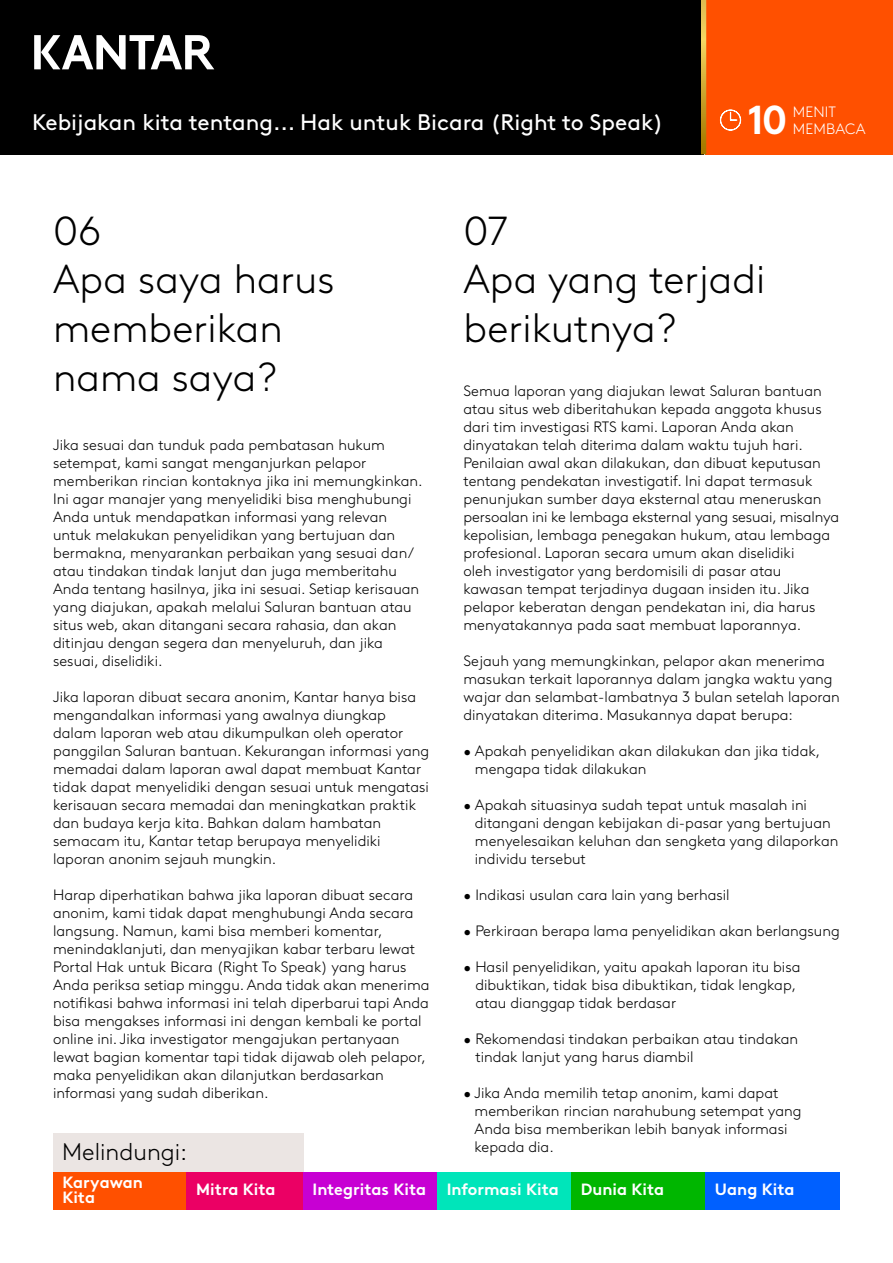
<style>
.page{position:relative;width:893px;height:1263px;background:#fff}
.page>*{position:absolute;margin:0;border:0;box-sizing:border-box;transform-origin:0 0}
.t1{font:300 40.5px/48.6px "Kantar Brown";color:#000}
.t2{font:700 40.35px "Kantar Brown";color:#fff}
.t3{font:300 24px "Kantar Brown";color:#000}
.t4{font:22.5px "Kantar Brown";color:#fff}
.t5{font:700 16.35px/15px "Kantar Brown";color:#fff}
.t6{font:300 15px/18px "Kantar Brown";color:#000}
.t7{font:300 15px "Kantar Brown";letter-spacing:.01em;color:#fff}
</style>
<div class="page">
<div style="left:53px;top:1134px;width:250px;height:38px;background:#ebe5e3"></div>
<div style="left:53px;top:1172px;width:134px;height:38px;background:#ff5000"></div>
<div style="left:187px;top:1172px;width:134px;height:38px;background:#eb0064"></div>
<div style="left:303px;top:1172px;width:134px;height:38px;background:#c700d3"></div>
<div style="left:437px;top:1172px;width:135px;height:38px;background:#00e5ba"></div>
<div style="left:572px;top:1172px;width:134px;height:38px;background:#00b600"></div>
<div style="left:706px;top:1172px;width:134px;height:38px;background:#0060ff"></div>
<div style="left:0;top:0;width:704px;height:154px;background:#000"></div>
<div style="left:705px;top:0;width:188px;height:154px;background:#ff5000"></div>
<svg style="left:720px;top:109px;width:21px;height:22px"></svg>
<svg style="left:34px;top:35px;width:180px;height:34px"></svg>
<svg style="left:701px;top:0;width:5px;height:154px"></svg>
<h2 class="t2" style="left:747px;top:87px;width:42px">10</h2>
<p class="t7" style="left:793px;top:101px;width:45px">MENIT</p>
<h3 class="t4" style="left:32px;top:105px;width:633px">Kebijakan kita tentang... Hak untuk Bicara (Right to Speak)</h3>
<p class="t7" style="left:793px;top:117px;width:74px">MEMBACA</p>
<h1 class="t1" style="left:53px;top:204px;width:283px">06<br>Apa saya harus memberikan nama saya?</h1>
<p class="t6" style="left:53px;top:435px;width:371px">Jika sesuai dan tunduk pada pembatasan hukum setempat, kami sangat menganjurkan pelapor memberikan rincian kontaknya jika ini memungkinkan.<br>Ini agar manajer yang menyelidiki bisa menghubungi Anda untuk mendapatkan informasi yang relevan untuk melakukan penyelidikan yang bertujuan dan bermakna, menyarankan perbaikan yang sesuai dan/ atau tindakan tindak lanjut dan juga memberitahu Anda tentang hasilnya, jika ini sesuai. Setiap kerisauan yang diajukan, apakah melalui Saluran bantuan atau situs web, akan ditangani secara rahasia, dan akan ditinjau dengan segera dan menyeluruh, dan jika sesuai, diselidiki.</p>
<p class="t6" style="left:53px;top:687px;width:378px">Jika laporan dibuat secara anonim, Kantar hanya bisa mengandalkan informasi yang awalnya diungkap dalam laporan web atau dikumpulkan oleh operator panggilan Saluran bantuan. Kekurangan informasi yang memadai dalam laporan awal dapat membuat Kantar tidak dapat menyelidiki dengan sesuai untuk mengatasi kerisauan secara memadai dan meningkatkan praktik dan budaya kerja kita. Bahkan dalam hambatan semacam itu, Kantar tetap berupaya menyelidiki laporan anonim sejauh mungkin.</p>
<p class="t6" style="left:53px;top:885px;width:378px">Harap diperhatikan bahwa jika laporan dibuat secara anonim, kami tidak dapat menghubungi Anda secara langsung. Namun, kami bisa memberi komentar, menindaklanjuti, dan menyajikan kabar terbaru lewat Portal Hak untuk Bicara (Right To Speak) yang harus Anda periksa setiap minggu. Anda tidak akan menerima notifikasi bahwa informasi ini telah diperbarui tapi Anda bisa mengakses informasi ini dengan kembali ke portal online ini. Jika investigator mengajukan pertanyaan lewat bagian komentar tapi tidak dijawab oleh pelapor, maka penyelidikan akan dilanjutkan berdasarkan informasi yang sudah diberikan.</p>
<h1 class="t1" style="left:463px;top:204px;width:303px">07<br>Apa yang terjadi berikutnya?</h1>
<p class="t6" style="left:463px;top:381px;width:377px">Semua laporan yang diajukan lewat Saluran bantuan atau situs web diberitahukan kepada anggota khusus dari tim investigasi RTS kami. Laporan Anda akan dinyatakan telah diterima dalam waktu tujuh hari.<br>Penilaian awal akan dilakukan, dan dibuat keputusan tentang pendekatan investigatif. Ini dapat termasuk penunjukan sumber daya eksternal atau meneruskan persoalan ini ke lembaga eksternal yang sesuai, misalnya kepolisian, lembaga penegakan hukum, atau lembaga profesional. Laporan secara umum akan diselidiki<br>oleh investigator yang berdomisili di pasar atau kawasan tempat terjadinya dugaan insiden itu. Jika pelapor keberatan dengan pendekatan ini, dia harus menyatakannya pada saat membuat laporannya.</p>
<p class="t6" style="left:463px;top:651px;width:378px">Sejauh yang memungkinkan, pelapor akan menerima masukan terkait laporannya dalam jangka waktu yang wajar dan selambat-lambatnya 3 bulan setelah laporan dinyatakan diterima. Masukannya dapat berupa:</p>
<p class="t6" style="left:475px;top:741px;width:347px;text-indent:-11px">• Apakah penyelidikan akan dilakukan dan jika tidak, mengapa tidak dilakukan</p>
<p class="t6" style="left:475px;top:795px;width:365px;text-indent:-11px">• Apakah situasinya sudah tepat untuk masalah ini ditangani dengan kebijakan di-pasar yang bertujuan menyelesaikan keluhan dan sengketa yang dilaporkan individu tersebut</p>
<p class="t6" style="left:463px;top:885px;width:268px">• Indikasi usulan cara lain yang berhasil</p>
<p class="t6" style="left:463px;top:921px;width:378px">• Perkiraan berapa lama penyelidikan akan berlangsung</p>
<p class="t6" style="left:475px;top:957px;width:327px;text-indent:-12px">• Hasil penyelidikan, yaitu apakah laporan itu bisa dibuktikan, tidak bisa dibuktikan, tidak lengkap, atau dianggap tidak berdasar</p>
<p class="t6" style="left:475px;top:1029px;width:324px;text-indent:-12px">• Rekomendasi tindakan perbaikan atau tindakan tindak lanjut yang harus diambil</p>
<p class="t6" style="left:475px;top:1083px;width:328px;text-indent:-11px">• Jika Anda memilih tetap anonim, kami dapat memberikan rincian narahubung setempat yang Anda bisa memberikan lebih banyak informasi kepada dia.</p>
<h3 class="t3" style="left:62px;top:1134px;width:127px">Melindungi:</h3>
<p class="t5" style="left:62px;top:1173px;width:82px">Karyawan<br>Kita</p>
<p class="t5" style="left:196px;top:1180px;width:81px">Mitra Kita</p>
<p class="t5" style="left:313px;top:1180px;width:115px">Integritas Kita</p>
<p class="t5" style="left:447px;top:1180px;width:114px">Informasi Kita</p>
<p class="t5" style="left:581px;top:1180px;width:85px">Dunia Kita</p>
<p class="t5" style="left:715px;top:1180px;width:81px">Uang Kita</p>
</div>
